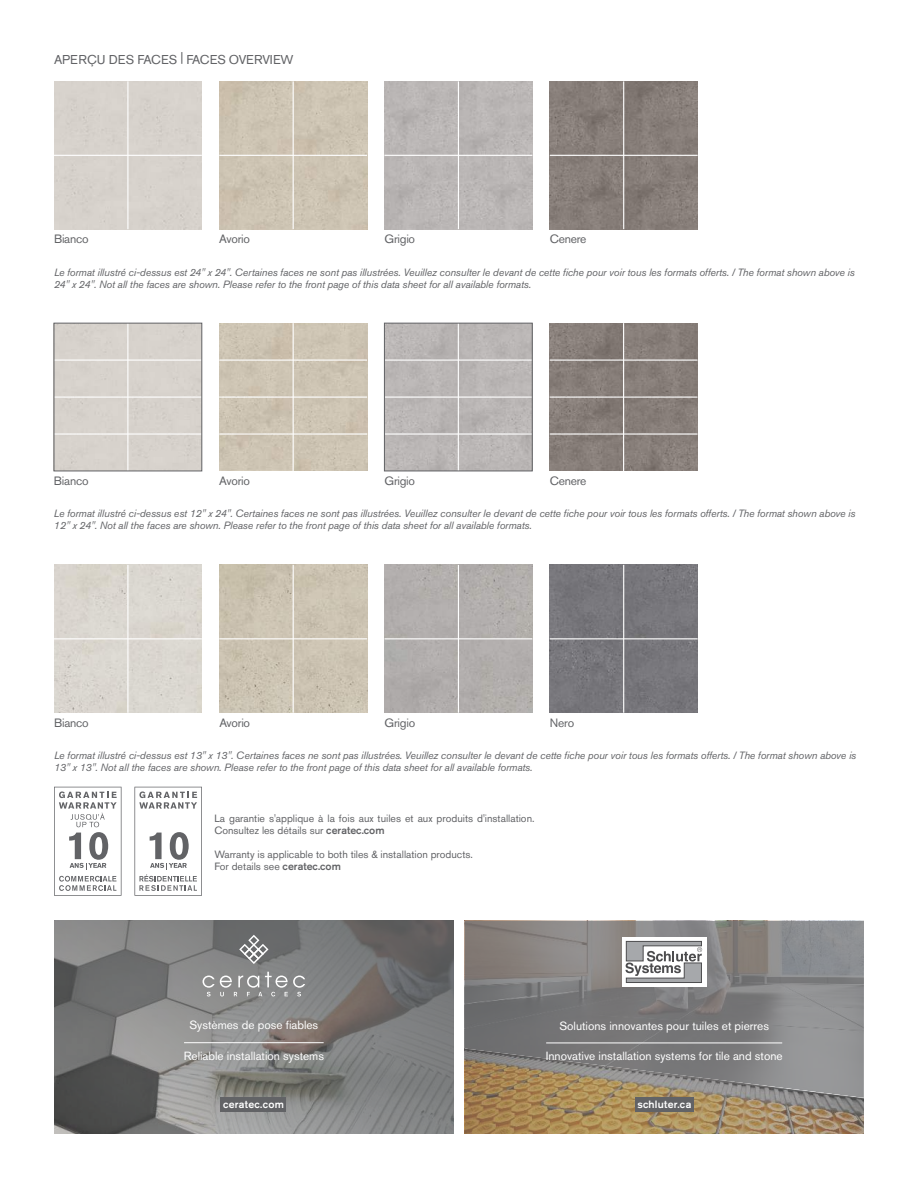
<style>
.page{position:relative;width:918px;height:1188px;background:#fff}
.page>*{position:absolute;margin:0;border:0;box-sizing:border-box;transform-origin:0 0}
.t1{font:12.75px "Akzidenz Grotesk Pro";color:#626366}
.t2{font:12px "Akzidenz Grotesk Pro";letter-spacing:-.02em;color:#626366}
.t3{font:11.85px "Akzidenz Grotesk BE";color:#fff}
.t4{font:italic 10.5px/12px "Akzidenz Grotesk Pro";letter-spacing:-.01em;color:#626366}
.t5{font:10.5px/12px "Akzidenz Grotesk Pro";color:#626366}
.t6{font:500 10.5px "Akzidenz Grotesk Pro";letter-spacing:.025em;color:#fff}
.s1{font-weight:500}
</style>
<div class="page">
<svg style="left:54px;top:787px;width:68px;height:109px"></svg>
<svg style="left:134px;top:787px;width:68px;height:109px"></svg>
<svg style="left:54px;top:921px;width:400px;height:213px;background:#7b7b7a"></svg>
<svg style="left:239px;top:935px;width:30px;height:29px"></svg>
<svg style="left:203px;top:972px;width:102px;height:24px;background:#9a9b9b"></svg>
<hr style="left:184px;top:1042px;width:140px;height:1px;background:#fff">
<svg style="left:464px;top:921px;width:400px;height:128px;background:#828181"></svg>
<svg style="left:464px;top:1049px;width:400px;height:85px;background:#98886f"></svg>
<div style="left:622px;top:937px;width:84px;height:50px;background:#fff"></div>
<svg style="left:625px;top:941px;width:77px;height:42px"></svg>
<hr style="left:546px;top:1043px;width:236px;height:1px;background:#fff">
<div style="left:636px;top:1098px;width:58px;height:14px;background:#626366"></div>
<div style="left:220px;top:1098px;width:66px;height:14px;background:#626366"></div>
<img style="left:219px;top:565px;width:148px;height:148px">
<img style="left:219px;top:81px;width:148px;height:148px">
<div style="left:385px;top:565px;width:147px;height:148px;background:#b1aeac"></div>
<div style="left:385px;top:81px;width:147px;height:148px;background:#bab6b5"></div>
<div style="left:550px;top:565px;width:148px;height:148px;background:#77767b"></div>
<img style="left:550px;top:81px;width:148px;height:148px">
<div style="left:54px;top:565px;width:148px;height:148px;background:#dad6d0"></div>
<div style="left:54px;top:81px;width:148px;height:148px;background:#d7d2cc"></div>
<hr style="left:127px;top:565px;width:1px;height:148px;background:#fff">
<hr style="left:127px;top:81px;width:1px;height:148px;background:#fff">
<hr style="left:293px;top:565px;width:1px;height:148px;background:#fff">
<hr style="left:293px;top:81px;width:1px;height:148px;background:#fff">
<hr style="left:458px;top:565px;width:1px;height:148px;background:#fff">
<hr style="left:458px;top:81px;width:1px;height:148px;background:#fff">
<hr style="left:623px;top:565px;width:1px;height:148px;background:#fff">
<hr style="left:623px;top:81px;width:1px;height:148px;background:#fff">
<hr style="left:54px;top:638px;width:148px;height:1px;background:#fff">
<hr style="left:54px;top:155px;width:148px;height:1px;background:#fff">
<hr style="left:219px;top:638px;width:148px;height:1px;background:#fff">
<hr style="left:219px;top:155px;width:148px;height:1px;background:#fff">
<hr style="left:385px;top:638px;width:147px;height:1px;background:#fff">
<hr style="left:385px;top:155px;width:147px;height:1px;background:#fff">
<hr style="left:550px;top:638px;width:148px;height:1px;background:#fff">
<hr style="left:550px;top:155px;width:148px;height:1px;background:#fff">
<img style="left:219px;top:323px;width:148px;height:148px">
<img style="left:550px;top:323px;width:148px;height:148px">
<div style="left:56px;top:325px;width:144px;height:144px;background:#d7d2cc"></div>
<div style="left:386px;top:325px;width:144px;height:144px;background:#bab6b5"></div>
<hr style="left:127px;top:323px;width:1px;height:148px;background:#fff">
<hr style="left:458px;top:323px;width:1px;height:148px;background:#fff">
<hr style="left:293px;top:323px;width:1px;height:148px;background:#fff">
<hr style="left:623px;top:323px;width:1px;height:148px;background:#fff">
<hr style="left:54px;top:433px;width:148px;height:2px;background:#fff">
<hr style="left:384px;top:433px;width:148px;height:2px;background:#fff">
<hr style="left:219px;top:433px;width:148px;height:2px;background:#fff">
<hr style="left:550px;top:433px;width:148px;height:2px;background:#fff">
<hr style="left:54px;top:397px;width:148px;height:1px;background:#fff">
<hr style="left:384px;top:397px;width:148px;height:1px;background:#fff">
<hr style="left:219px;top:397px;width:148px;height:1px;background:#fff">
<hr style="left:550px;top:397px;width:148px;height:1px;background:#fff">
<hr style="left:54px;top:360px;width:148px;height:1px;background:#fff">
<hr style="left:384px;top:360px;width:148px;height:1px;background:#fff">
<hr style="left:219px;top:360px;width:148px;height:1px;background:#fff">
<hr style="left:550px;top:360px;width:148px;height:1px;background:#fff">
<div style="left:54px;top:323px;width:148px;height:148px;border:1px solid #626366"></div>
<div style="left:384px;top:323px;width:148px;height:148px;border:1px solid #626366"></div>
<p class="t1" style="left:54px;top:52px;width:241px">APERÇU DES FACES | FACES OVERVIEW</p>
<p class="t2" style="left:54px;top:233px;width:36px">Bianco</p>
<p class="t2" style="left:219px;top:233px;width:32px">Avorio</p>
<p class="t2" style="left:385px;top:233px;width:32px">Grigio</p>
<p class="t2" style="left:550px;top:233px;width:38px">Cenere</p>
<p class="t4" style="left:54px;top:267px;width:802px">Le format illustré ci-dessus est 24" x 24". Certaines faces ne sont pas illustrées. Veuillez consulter le devant de cette fiche pour voir tous les formats offerts. / The format shown above is<br>24" x 24". Not all the faces are shown. Please refer to the front page of this data sheet for all available formats.</p>
<p class="t2" style="left:54px;top:474px;width:36px">Bianco</p>
<p class="t2" style="left:219px;top:474px;width:32px">Avorio</p>
<p class="t2" style="left:385px;top:474px;width:32px">Grigio</p>
<p class="t2" style="left:550px;top:474px;width:38px">Cenere</p>
<p class="t4" style="left:54px;top:509px;width:803px">Le format illustré ci-dessus est 12" x 24". Certaines faces ne sont pas illustrées. Veuillez consulter le devant de cette fiche pour voir tous les formats offerts. / The format shown above is<br>12" x 24". Not all the faces are shown. Please refer to the front page of this data sheet for all available formats.</p>
<p class="t2" style="left:54px;top:716px;width:36px">Bianco</p>
<p class="t2" style="left:219px;top:716px;width:32px">Avorio</p>
<p class="t2" style="left:385px;top:716px;width:32px">Grigio</p>
<p class="t2" style="left:550px;top:716px;width:26px">Nero</p>
<p class="t4" style="left:54px;top:750px;width:804px">Le format illustré ci-dessus est 13" x 13". Certaines faces ne sont pas illustrées. Veuillez consulter le devant de cette fiche pour voir tous les formats offerts. / The format shown above is<br>13" x 13". Not all the faces are shown. Please refer to the front page of this data sheet for all available formats.</p>
<p class="t5" style="left:214px;top:813px;width:322px">La garantie s'applique à la fois aux tuiles et aux produits d'installation.<br>Consultez les détails sur <span class="s1">ceratec.com</span></p>
<p class="t5" style="left:214px;top:849px;width:260px">Warranty is applicable to both tiles &amp; installation products.<br>For details see <span class="s1">ceratec.com</span></p>
<p class="t3" style="left:189px;top:1021px;width:130px">Systèmes de pose fiables</p>
<p class="t3" style="left:184px;top:1051px;width:142px">Reliable installation systems</p>
<p class="t3" style="left:559px;top:1021px;width:211px">Solutions innovantes pour tuiles et pierres</p>
<p class="t3" style="left:546px;top:1051px;width:239px">Innovative installation systems for tile and stone</p>
<p class="t6" style="left:223px;top:1098px;width:62px">ceratec.com</p>
<p class="t6" style="left:637px;top:1098px;width:56px">schluter.ca</p>
</div>
